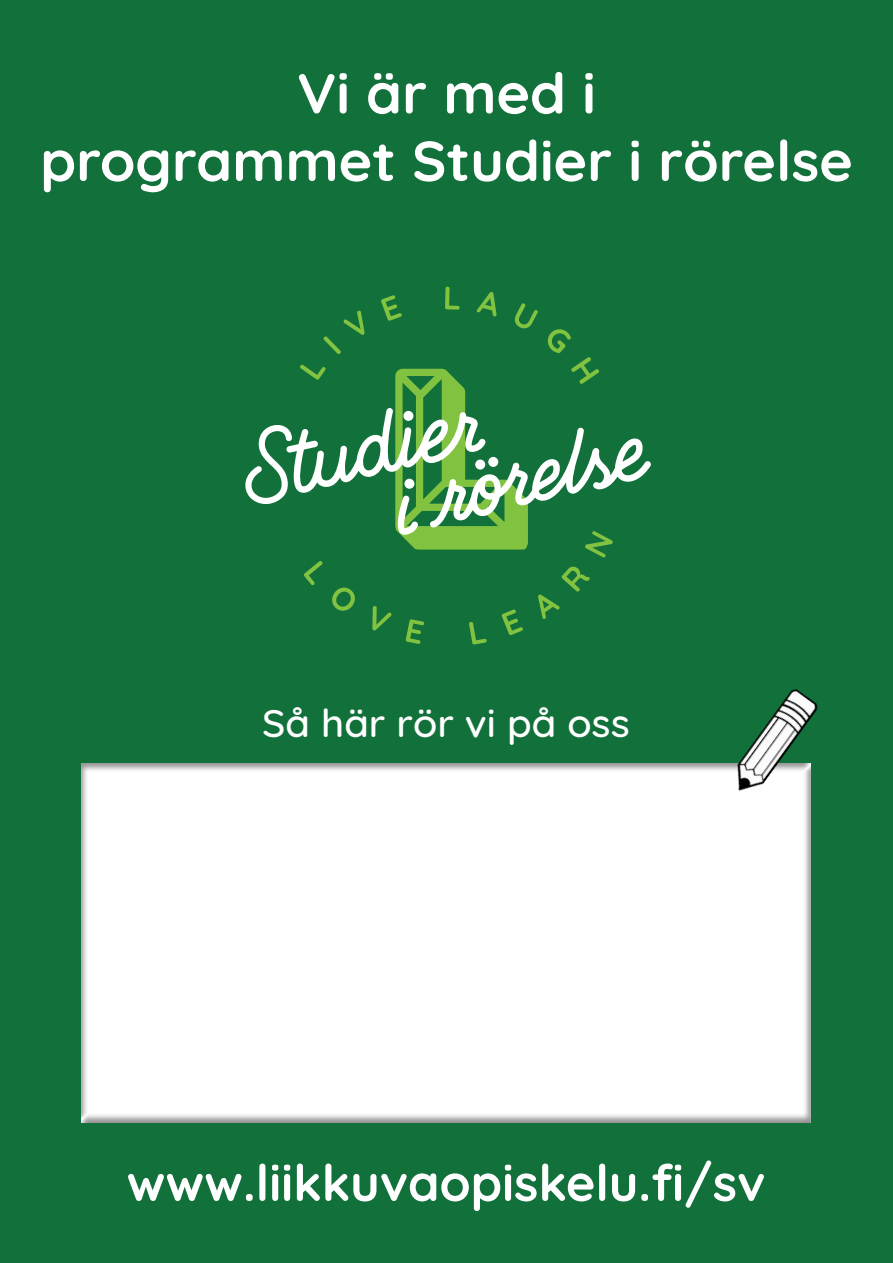
<style>
.page{position:relative;width:893px;height:1263px;background:#12713b}
.page>*{position:absolute;margin:0;border:0;box-sizing:border-box;transform-origin:0 0}
.t1{font:700 56.25px "Quicksand";color:#fff}
.t2{font:700 50.55px "Quicksand";color:#fff}
.t3{font:500 39px "Quicksand";color:#fff}
</style>
<div class="page">
<svg style="left:245px;top:287px;width:406px;height:357px"></svg>
<div style="left:81px;top:761px;width:730px;height:362px;background:#fff"></div>
<img style="left:697px;top:689px;width:121px;height:130px">
<p class="t1" style="left:297px;top:47px;width:300px">Vi är med i</p>
<p class="t1" style="left:40px;top:114px;width:814px">programmet Studier i rörelse</p>
<p class="t3" style="left:262px;top:692px;width:369px">Så här rör vi på oss</p>
<p class="t2" style="left:127px;top:1141px;width:640px">www.liikkuvaopiskelu.fi/sv</p>
</div>
